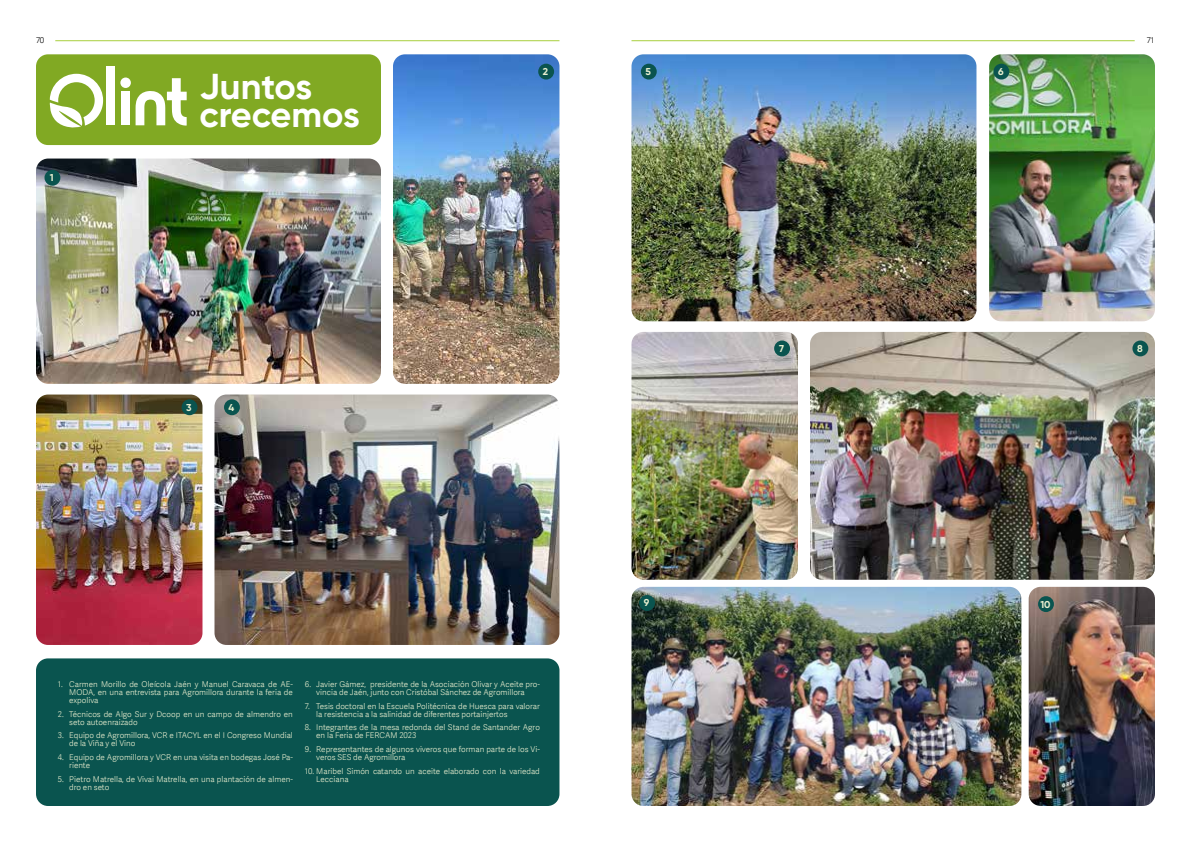
<style>
.page{position:relative;width:1191px;height:842px;background:#fff}
.page>*{position:absolute;margin:0;border:0;box-sizing:border-box;transform-origin:0 0}
.t1{font:700 36px/28px "Gilroy";color:#fff}
.t2{font:700 10px "Gilroy";color:#eaefd0}
.t3{font:300 8px/8px "Adelle Sans";color:#eaefd0}
.t4{font:300 8px "Adelle Sans";color:#000}
</style>
<div class="page">
<img style="left:36px;top:394px;width:166px;height:251px">
<img style="left:393px;top:54px;width:166px;height:330px">
<img style="left:36px;top:159px;width:345px;height:225px">
<img style="left:214px;top:394px;width:345px;height:251px">
<div style="left:36px;top:54px;width:345px;height:91px;background:#81a923;border-radius:12px"></div>
<div style="left:36px;top:658px;width:523px;height:148px;background:#0a544f;border-radius:12px"></div>
<svg style="left:49px;top:74px;width:54px;height:54px"></svg>
<div style="left:106px;top:67px;width:9px;height:58px;background:#fff"></div>
<div style="left:121px;top:92px;width:9px;height:33px;background:#fff"></div>
<div style="left:120px;top:78px;width:11px;height:10px;background:#fff;border-radius:50%"></div>
<svg style="left:136px;top:78px;width:51px;height:48px"></svg>
<div style="left:45px;top:170px;width:15px;height:16px;background:#0a544f;border-radius:50%"></div>
<div style="left:538px;top:64px;width:16px;height:16px;background:#0a544f;border-radius:50%"></div>
<div style="left:182px;top:399px;width:15px;height:16px;background:#0a544f;border-radius:50%"></div>
<div style="left:224px;top:399px;width:16px;height:16px;background:#0a544f;border-radius:50%"></div>
<img style="left:631px;top:54px;width:345px;height:267px">
<img style="left:989px;top:54px;width:166px;height:267px">
<img style="left:810px;top:332px;width:345px;height:248px">
<img style="left:631px;top:332px;width:167px;height:248px">
<img style="left:631px;top:587px;width:390px;height:219px">
<div style="left:641px;top:64px;width:16px;height:16px;background:#0a544f;border-radius:50%"></div>
<div style="left:993px;top:64px;width:16px;height:16px;background:#0a544f;border-radius:50%"></div>
<div style="left:1132px;top:340px;width:16px;height:16px;background:#0a544f;border-radius:50%"></div>
<div style="left:639px;top:595px;width:16px;height:16px;background:#0a544f;border-radius:50%"></div>
<div style="left:774px;top:340px;width:16px;height:16px;background:#0a544f;border-radius:50%"></div>
<img style="left:1028px;top:587px;width:127px;height:219px">
<div style="left:1038px;top:596px;width:16px;height:16px;background:#0a544f;border-radius:50%"></div>
<hr style="left:631px;top:41px;width:503px;height:1px;background:#a8cf3d">
<hr style="left:55px;top:41px;width:504px;height:1px;background:#a8cf3d">
<p class="t4" style="left:36px;top:36px;width:10px">70</p>
<p class="t4" style="left:1146px;top:36px;width:9px">71</p>
<p class="t2" style="left:50px;top:171px;width:5px">1</p>
<h1 class="t1" style="left:199px;top:73px;width:162px">Juntos crecemos</h1>
<p class="t2" style="left:186px;top:401px;width:7px">3</p>
<p class="t2" style="left:228px;top:401px;width:7px">4</p>
<p class="t2" style="left:543px;top:65px;width:7px">2</p>
<p class="t3" style="left:69px;top:680px;width:225px;text-align:justify;text-indent:-11px">1. Carmen Morillo de Oleícola Jaén y Manuel Caravaca de AE-MODA, en una entrevista para Agromillora durante la feria de expoliva</p>
<p class="t3" style="left:69px;top:710px;width:225px;text-indent:-11px">2. Técnicos de Algo Sur y Dcoop en un campo de almendro en seto autoenraizado</p>
<p class="t3" style="left:69px;top:732px;width:225px;text-indent:-11px">3. Equipo de Agromillora, VCR e ITACYL en el I Congreso Mundial de la Viña y el Vino</p>
<p class="t3" style="left:69px;top:753px;width:225px;text-indent:-11px">4. Equipo de Agromillora y VCR en una visita en bodegas José Pa&shy;riente</p>
<p class="t3" style="left:69px;top:775px;width:225px;text-indent:-11px">5. Pietro Matrella, de Vivai Matrella, en una plantación de almen&shy;dro en seto</p>
<p class="t3" style="left:305px;top:680px;width:236px;text-align:center">6. Javier Gámez, presidente de la Asociación Olivar y Aceite pro&shy;vincia de Jaén, junto con Cristóbal Sánchez de Agromillora</p>
<p class="t3" style="left:316px;top:702px;width:225px;text-indent:-11px">7. Tesis doctoral en la Escuela Politécnica de Huesca para valorar la resistencia a la salinidad de diferentes portainjertos</p>
<p class="t3" style="left:316px;top:724px;width:225px;text-indent:-11px">8. Integrantes de la mesa redonda del Stand de Santander Agro en la Feria de FERCAM 2023</p>
<p class="t3" style="left:316px;top:745px;width:225px;text-indent:-11px">9. Representantes de algunos viveros que forman parte de los Vi&shy;veros SES de Agromillora</p>
<p class="t3" style="left:316px;top:767px;width:225px;text-indent:-11px">10. Maribel Simón catando un aceite elaborado con la variedad<br>Lecciana</p>
<p class="t2" style="left:645px;top:65px;width:7px">5</p>
<p class="t2" style="left:998px;top:65px;width:7px">6</p>
<p class="t2" style="left:644px;top:597px;width:7px">9</p>
<p class="t2" style="left:779px;top:342px;width:6px">7</p>
<p class="t2" style="left:1137px;top:342px;width:7px">8</p>
<p class="t2" style="left:1040px;top:598px;width:12px">10</p>
</div>
